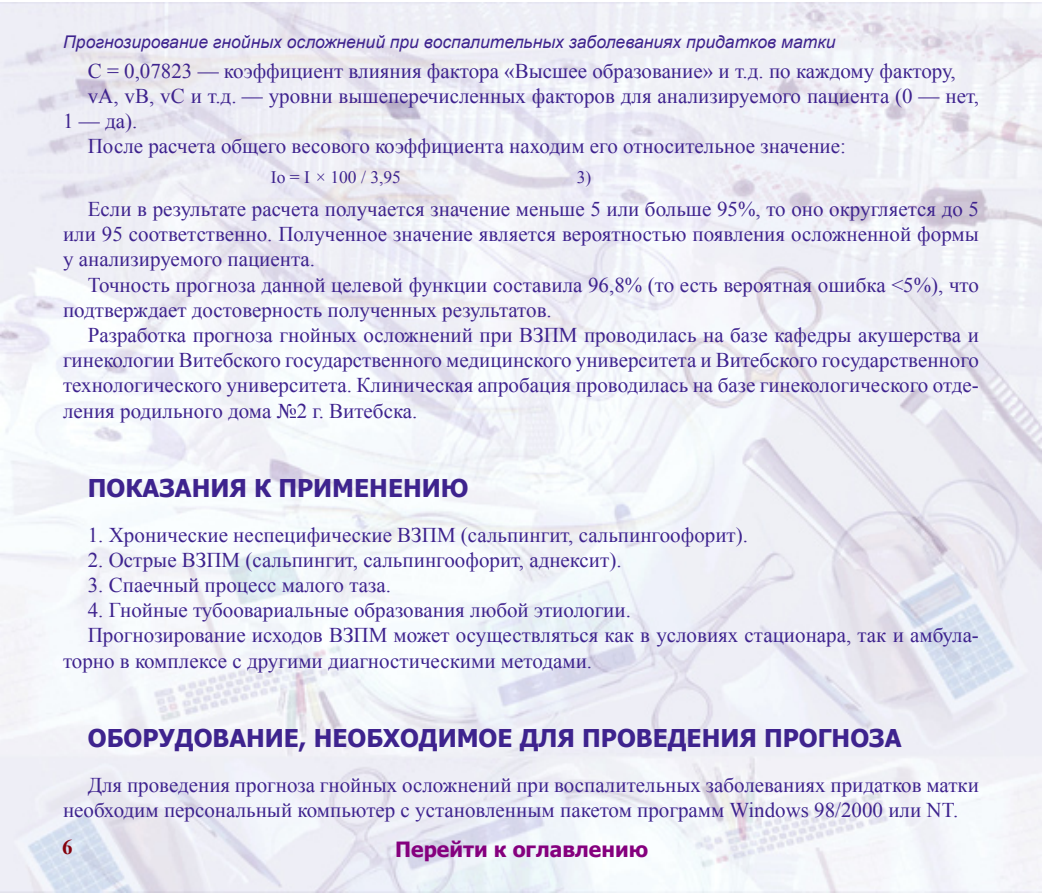
<style>
.page{position:relative;width:1042px;height:893px;background:#fff}
.page>*{position:absolute;margin:0;border:0;box-sizing:border-box;transform-origin:0 0}
.Heading1{font:700 24.5px "Tahoma";color:#3e238e}
.t1{font:21px/25.2px "Times New Roman";color:#3e238e}
.t2{font:700 21px "Tahoma";color:#85007e}
.t3{font:700 21px "Times New Roman";color:#85000c}
.t4{font:italic 17.5px "Arial";color:#3e238e}
.t5{font:17.5px "Times New Roman";color:#3e238e}
.s1{font-style:italic}
</style>
<div class="page">
<img style="left:0;top:2px;width:1041px;height:891px">
<p class="t4" style="left:63px;top:31px;width:774px">Прогнозирование гнойных осложнений при воспалительных заболеваниях придатков матки</p>
<p class="t1" style="left:88px;top:58px;width:869px">C = 0,07823 — коэффициент влияния фактора «Высшее образование» и т.д. по каждому фактору,</p>
<p class="t1" style="left:63px;top:83px;width:917px;text-indent:25px">vA, vB, vC и т.д. — уровни вышеперечисленных факторов для анализируемого пациента (0 — нет,<br>1 — да).</p>
<p class="t1" style="left:88px;top:133px;width:760px">После расчета общего весового коэффициента находим его относительное значение:</p>
<p class="t5" style="left:271px;top:166px;width:132px">Io = I <span class="s1">×</span> 100 / 3,95</p>
<p class="t5" style="left:577px;top:166px;width:16px">3)</p>
<p class="t1" style="left:63px;top:196px;width:917px;text-align:justify;text-indent:25px">Если в результате расчета получается значение меньше 5 или больше 95%, то оно округляется до 5 или 95 соответственно. Полученное значение является вероятностью появления осложненной формы у анализируемого пациента.</p>
<p class="t1" style="left:63px;top:272px;width:917px;text-indent:25px">Точность прогноза данной целевой функции составила 96,8% (то есть вероятная ошибка &lt;5%), что подтверждает достоверность полученных результатов.</p>
<p class="t1" style="left:63px;top:322px;width:917px;text-align:justify;text-indent:25px">Разработка прогноза гнойных осложнений при ВЗПМ проводилась на базе кафедры акушерства и гинекологии Витебского государственного медицинского университета и Витебского государственного технологического университета. Клиническая апробация проводилась на базе гинекологического отде&shy;ления родильного дома No2 г. Витебска.</p>
<p class="Heading1" style="left:88px;top:470px;width:382px">ПОКАЗАНИЯ К ПРИМЕНЕНИЮ</p>
<p class="t1" style="left:88px;top:522px;width:662px">1. Хронические неспецифические ВЗПМ (сальпингит, сальпингоофорит).</p>
<p class="t1" style="left:88px;top:547px;width:535px">2. Острые ВЗПМ (сальпингит, сальпингоофорит, аднексит).</p>
<p class="t1" style="left:88px;top:572px;width:305px">3. Спаечный процесс малого таза.</p>
<p class="t1" style="left:88px;top:597px;width:545px">4. Гнойные тубоовариальные образования любой этиологии.</p>
<p class="t1" style="left:63px;top:622px;width:917px;text-indent:25px">Прогнозирование исходов ВЗПМ может осуществляться как в условиях стационара, так и амбула&shy;торно в комплексе с другими диагностическими методами.</p>
<p class="Heading1" style="left:88px;top:721px;width:815px">ОБОРУДОВАНИЕ, НЕОБХОДИМОЕ ДЛЯ ПРОВЕДЕНИЯ ПРОГНОЗА</p>
<p class="t1" style="left:63px;top:772px;width:917px;text-indent:25px">Для проведения прогноза гнойных осложнений при воспалительных заболеваниях придатков матки необходим персональный компьютер с установленным пакетом программ Windows 98/2000 или NT.</p>
<p class="t3" style="left:62px;top:832px;width:12px">6</p>
<p class="t2" style="left:395px;top:835px;width:254px">Перейти к оглавлению</p>
</div>
